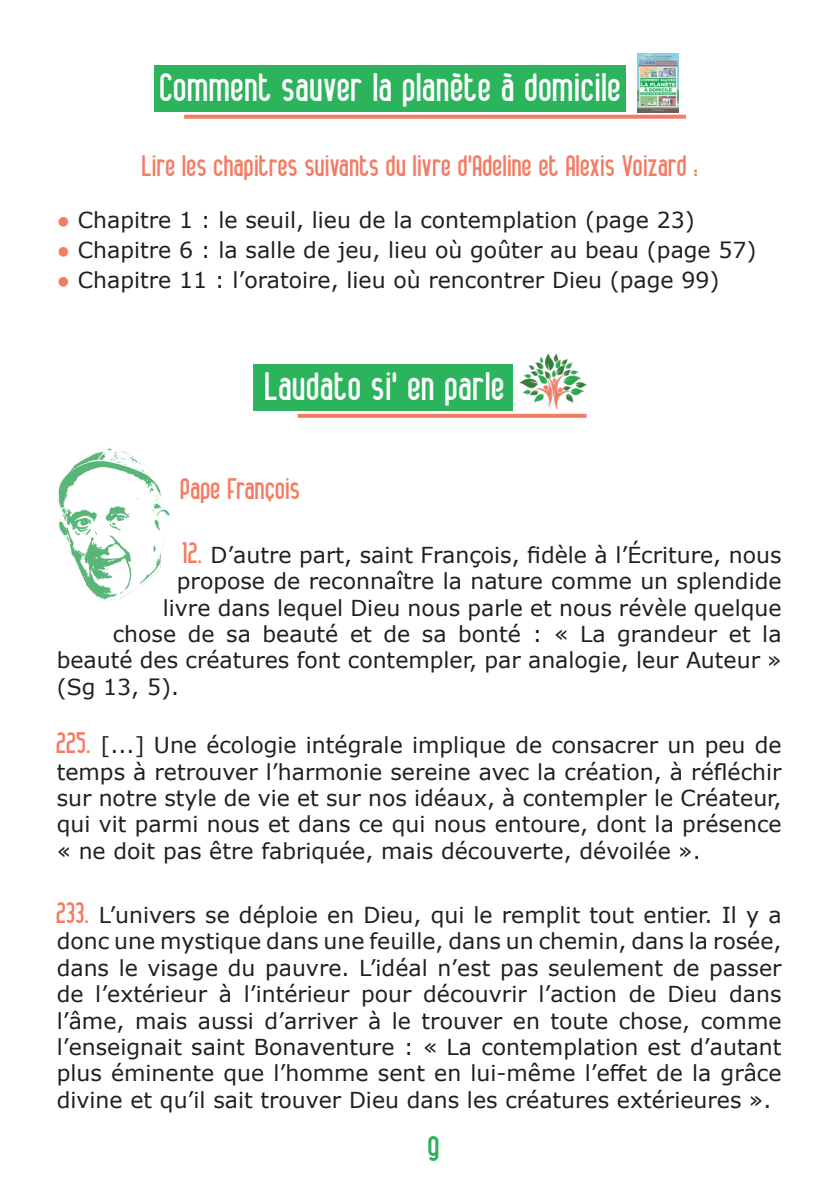
<style>
.page{position:relative;width:840px;height:1191px;background:#fff}
.page>*{position:absolute;margin:0;border:0;box-sizing:border-box;transform-origin:0 0}
.t1{font:40px "Alanus";letter-spacing:.04em;color:#fff}
.t2{font:36px "Alanus";color:#2cb45d}
.t3{font:30px "Alanus";letter-spacing:.03em;color:#f47c64}
.t4{font:22px/26.4px "Verdana";color:#231f20;text-align:justify}
.s1{color:#f47c64}
.s2{font-family:"Alanus";font-size:30px;color:#f47c64}
</style>
<div class="page">
<img style="left:519px;top:353px;width:67px;height:57px">
<div style="left:253px;top:364px;width:259px;height:47px;background:#2cb45d"></div>
<svg style="left:297px;top:414px;width:289px;height:4px"></svg>
<img style="left:57px;top:448px;width:114px;height:155px">
<img style="left:637px;top:54px;width:41px;height:58px">
<div style="left:154px;top:65px;width:471px;height:47px;background:#2cb45d"></div>
<svg style="left:184px;top:115px;width:501px;height:4px;background:#f4846e"></svg>
<h1 class="t1" style="left:160px;top:68px;width:461px">Comment sauver la planète à domicile</h1>
<h3 class="t3" style="left:142px;top:151px;width:556px">Lire les chapitres suivants du livre d’Adeline et Alexis Voizard :</h3>
<p class="t4" style="left:57px;top:206px;width:639px"><span class="s1">●</span> Chapitre 1 : le seuil, lieu de la contemplation (page 23)</p>
<p class="t4" style="left:57px;top:236px;width:700px"><span class="s1">●</span> Chapitre 6 : la salle de jeu, lieu où goûter au beau (page 57)</p>
<p class="t4" style="left:57px;top:266px;width:663px"><span class="s1">●</span> Chapitre 11 : l’oratoire, lieu où rencontrer Dieu (page 99)</p>
<h1 class="t1" style="left:265px;top:367px;width:240px">Laudato si’ en parle</h1>
<h3 class="t3" style="left:181px;top:474px;width:120px">Pape François</h3>
<p class="t4" style="left:183px;top:541px;width:599px"><span class="s2">12.</span> D’autre part, saint François, fidèle à l’Écriture, nous</p>
<p class="t4" style="left:177px;top:568px;width:605px">propose de reconnaître la nature comme un splendide</p>
<p class="t4" style="left:163px;top:594px;width:620px">livre dans lequel Dieu nous parle et nous révèle quelque</p>
<p class="t4" style="left:113px;top:620px;width:670px">chose de sa beauté et de sa bonté : « La grandeur et la</p>
<p class="t4" style="left:57px;top:647px;width:726px">beauté des créatures font contempler, par analogie, leur Auteur »</p>
<p class="t4" style="left:57px;top:673px;width:124px">(Sg 13, 5).</p>
<p class="t4" style="left:57px;top:732px;width:726px"><span class="s2">225.</span> [...] Une écologie intégrale implique de consacrer un peu de temps à retrouver l’harmonie sereine avec la création, à réfléchir sur notre style de vie et sur nos idéaux, à contempler le Créateur, qui vit parmi nous et dans ce qui nous entoure, dont la présence « ne doit pas être fabriquée, mais découverte, dévoilée ».</p>
<p class="t4" style="left:57px;top:901px;width:726px"><span class="s2">233.</span> L’univers se déploie en Dieu, qui le remplit tout entier. Il y a donc une mystique dans une feuille, dans un chemin, dans la rosée, dans le visage du pauvre. L’idéal n’est pas seulement de passer de l’extérieur à l’intérieur pour découvrir l’action de Dieu dans l’âme, mais aussi d’arriver à le trouver en toute chose, comme l’enseignait saint Bonaventure : « La contemplation est d’autant plus éminente que l’homme sent en lui-même l’effet de la grâce divine et qu’il sait trouver Dieu dans les créatures extérieures ».</p>
<h2 class="t2" style="left:428px;top:1130px;width:13px">9</h2>
</div>
